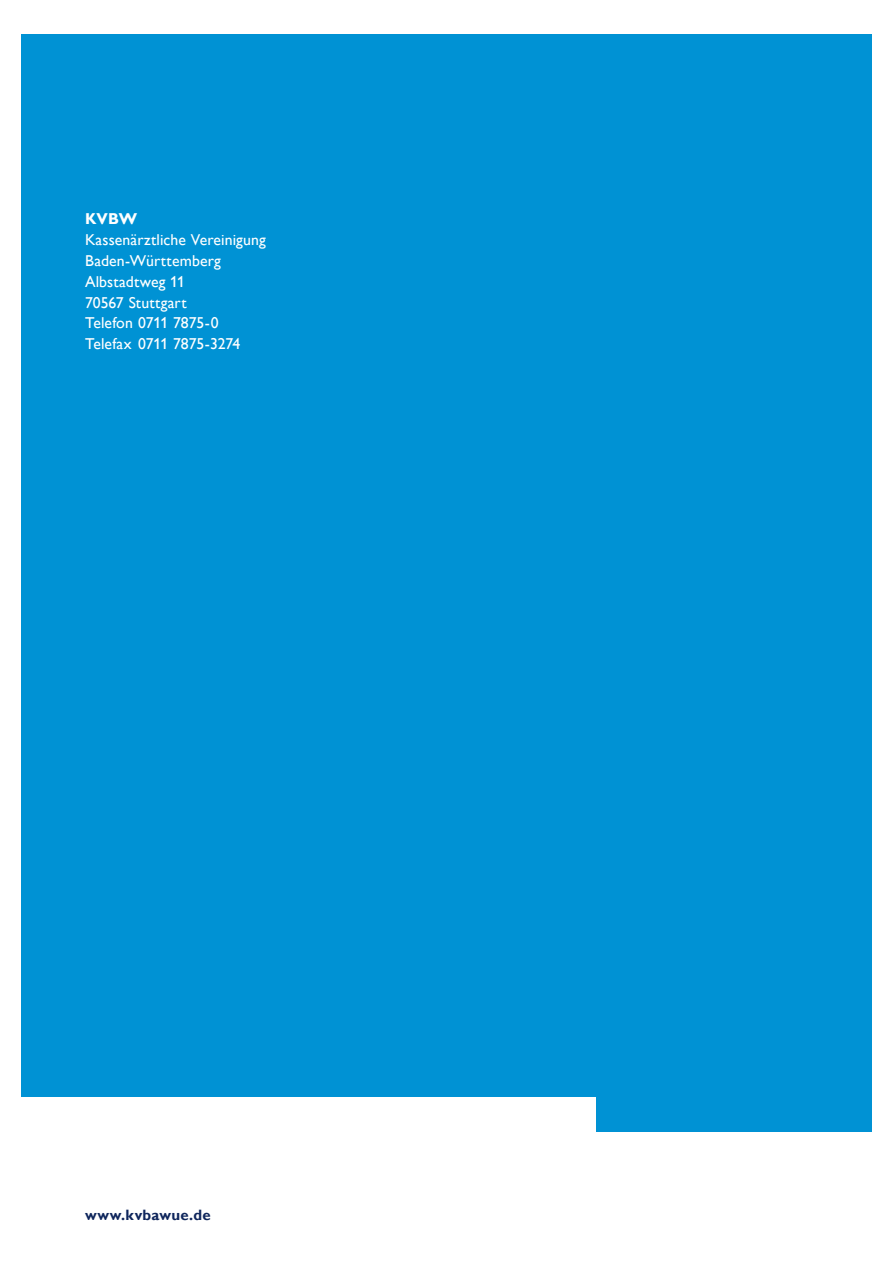
<style>
.page{position:relative;width:893px;height:1263px;background:#fff}
.page>*{position:absolute;margin:0;border:0;box-sizing:border-box;transform-origin:0 0}
.t1{font:15.75px/21px "Gill Alt One";letter-spacing:.005em;color:#fff}
.t2{font:700 15.75px "Gill Alt One";color:#fff}
.t3{font:700 15px "Gill Alt One";letter-spacing:.02em;color:#0f265c}
</style>
<div class="page">
<div style="left:21px;top:34px;width:851px;height:1097px;background:#0092d4"></div>
<div style="left:0;top:1097px;width:595px;height:35px;background:#fff"></div>
<p class="t2" style="left:85px;top:209px;width:54px">KVBW</p>
<p class="t1" style="left:85px;top:229px;width:182px">Kassenärztliche Vereinigung<br>Baden-Württemberg<br>Albstadtweg 11<br>70567 Stuttgart<br>Telefon 0711 7875-0<br>Telefax 0711 7875-3274</p>
<p class="t3" style="left:85px;top:1207px;width:127px">www.kvbawue.de</p>
</div>
